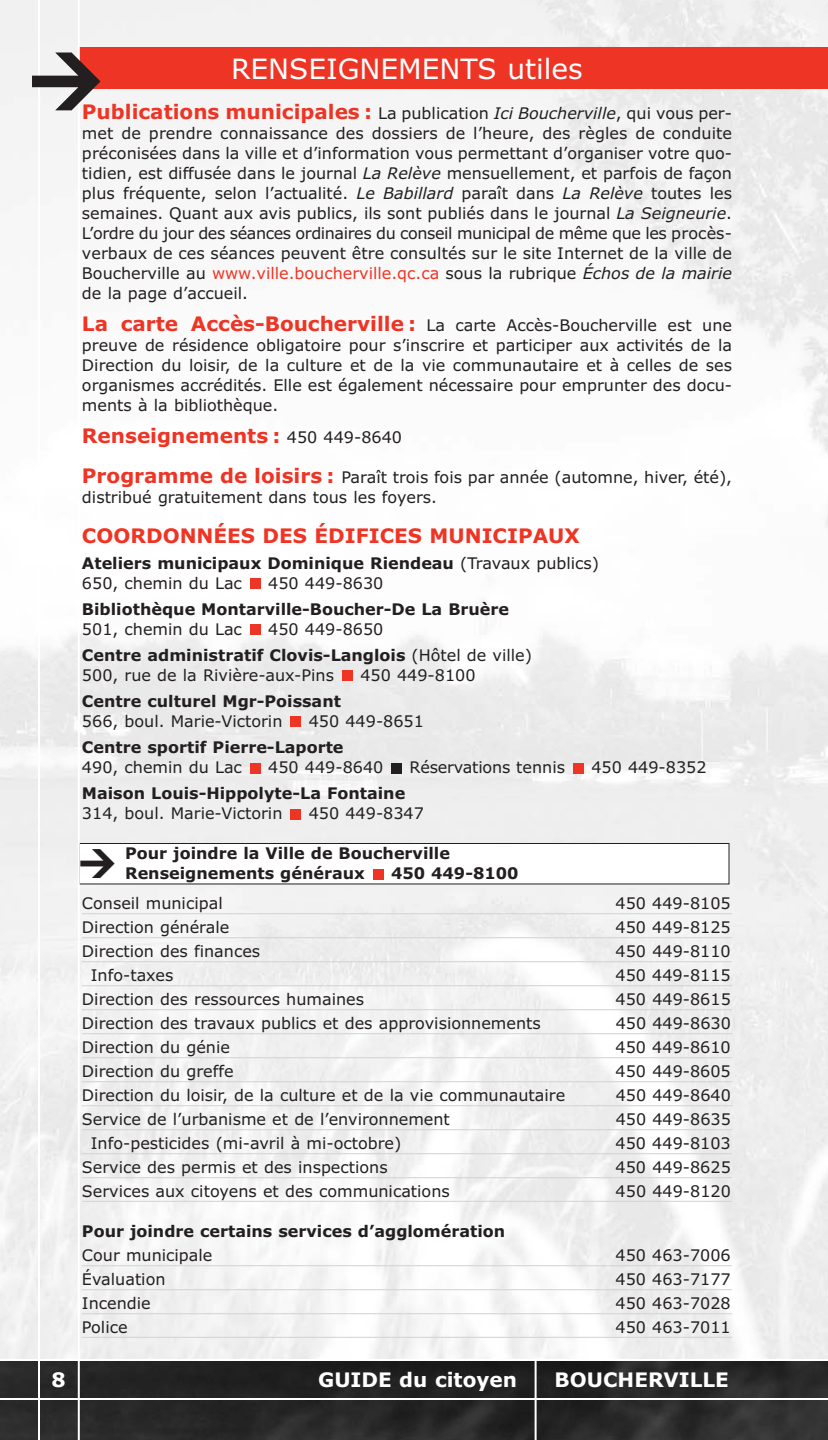
<style>
.page{position:relative;width:828px;height:1440px;background:#fff}
.page>*{position:absolute;margin:0;border:0;box-sizing:border-box;transform-origin:0 0}
.t1{font:28px "Verdana";color:#fff}
.t2{font:700 20px "Verdana";color:#ee3424}
.t3{font:700 20px "Verdana";color:#fff}
.t4{font:16px/20px "Verdana";color:#231f20;text-align:justify}
.t5{font:700 16px/20px "Verdana";color:#231f20}
.s1{font-weight:700;font-size:20px;color:#ee3424}
.s2{font-style:italic}
.s3{color:#ee3424}
.s4{font-weight:400;font-size:16px;color:#231f20}
.s5{font-weight:400}
</style>
<div class="page">
<img style="left:0;top:0;width:828px;height:1359px">
<img style="left:0;top:1361px;width:828px;height:79px">
<hr style="left:0;top:1398px;width:828px;height:2px;background:#fff">
<hr style="left:535px;top:1359px;width:2px;height:81px;background:#fff">
<hr style="left:38px;top:0;width:2px;height:1440px;background:#fff">
<div style="left:79px;top:48px;width:749px;height:41px;background:#ee3424"></div>
<div style="left:79px;top:844px;width:650px;height:40px;background:#fff"></div>
<div style="left:79px;top:843px;width:651px;height:41px;border:1px solid #231f20"></div>
<hr style="left:82px;top:913px;width:650px;height:1px;background:#d1d2d4">
<hr style="left:82px;top:937px;width:650px;height:1px;background:#d1d2d4">
<hr style="left:82px;top:961px;width:650px;height:1px;background:#d1d2d4">
<hr style="left:82px;top:985px;width:650px;height:1px;background:#d1d2d4">
<hr style="left:82px;top:1009px;width:650px;height:1px;background:#d1d2d4">
<hr style="left:82px;top:1033px;width:650px;height:1px;background:#d1d2d4">
<hr style="left:82px;top:1057px;width:650px;height:1px;background:#d1d2d4">
<hr style="left:82px;top:1081px;width:650px;height:1px;background:#d1d2d4">
<hr style="left:82px;top:1105px;width:650px;height:1px;background:#d1d2d4">
<hr style="left:82px;top:1129px;width:650px;height:1px;background:#d1d2d4">
<hr style="left:82px;top:1153px;width:650px;height:1px;background:#d1d2d4">
<hr style="left:82px;top:1177px;width:650px;height:1px;background:#d1d2d4">
<hr style="left:82px;top:1201px;width:650px;height:1px;background:#d1d2d4">
<hr style="left:82px;top:1265px;width:650px;height:1px;background:#d1d2d4">
<hr style="left:82px;top:1289px;width:650px;height:1px;background:#d1d2d4">
<hr style="left:82px;top:1313px;width:650px;height:1px;background:#d1d2d4">
<hr style="left:82px;top:1337px;width:650px;height:1px;background:#d1d2d4">
<div style="left:373px;top:869px;width:10px;height:10px;background:#ee3424"></div>
<div style="left:291px;top:809px;width:10px;height:10px;background:#ee3424"></div>
<div style="left:573px;top:763px;width:10px;height:10px;background:#ee3424"></div>
<div style="left:392px;top:763px;width:10px;height:10px;background:#231f20"></div>
<div style="left:250px;top:763px;width:10px;height:10px;background:#ee3424"></div>
<div style="left:291px;top:717px;width:10px;height:10px;background:#ee3424"></div>
<div style="left:342px;top:671px;width:10px;height:10px;background:#ee3424"></div>
<div style="left:250px;top:625px;width:10px;height:10px;background:#ee3424"></div>
<div style="left:250px;top:579px;width:10px;height:10px;background:#ee3424"></div>
<hr style="left:78px;top:0;width:2px;height:1440px;background:#fff">
<svg style="left:80px;top:849px;width:1px;height:29px"></svg>
<svg style="left:32px;top:52px;width:68px;height:58px"></svg>
<p class="t3" style="left:52px;top:1372px;width:16px">8</p>
<h1 class="t1" style="left:231px;top:58px;width:353px">RENSEIGNEMENTS utiles</h1>
<p class="t4" style="left:82px;top:105px;width:652px"><span class="s1">Publications municipales :</span> La publication <span class="s2">Ici Boucherville</span>, qui vous per&shy;met de prendre connaissance des dossiers de l’heure, des règles de conduite préconisées dans la ville et d’information vous permettant d’organiser votre quo&shy;tidien, est diffusée dans le journal <span class="s2">La Relève</span> mensuellement, et parfois de façon plus fréquente, selon l’actualité. <span class="s2">Le Babillard</span> paraît dans <span class="s2">La Relève</span> toutes les semaines. Quant aux avis publics, ils sont publiés dans le journal <span class="s2">La Seigneurie</span>.<br>L’ordre du jour des séances ordinaires du conseil municipal de même que les procès&shy;verbaux de ces séances peuvent être consultés sur le site Internet de la ville de Boucherville au <span class="s3">www.ville.boucherville.qc.ca</span> sous la rubrique <span class="s2">Échos de la mairie </span>de la page d’accueil.</p>
<p class="t4" style="left:82px;top:316px;width:652px"><span class="s1">La carte Accès-Boucherville :</span> La carte Accès-Boucherville est une preuve de résidence obligatoire pour s’inscrire et participer aux activités de la Direction du loisir, de la culture et de la vie communautaire et à celles de ses organismes accrédités. Elle est également nécessaire pour emprunter des docu&shy;ments à la bibliothèque.</p>
<p class="t2" style="left:82px;top:428px;width:322px">Renseignements : <span class="s4">450 449-8640</span></p>
<p class="t4" style="left:82px;top:468px;width:652px"><span class="s1">Programme de loisirs :</span> Paraît trois fois par année (automne, hiver, été), distribué gratuitement dans tous les foyers.</p>
<p class="t2" style="left:82px;top:528px;width:499px">COORDONNÉES DES ÉDIFICES MUNICIPAUX</p>
<p class="t5" style="left:82px;top:554px;width:519px">Ateliers municipaux Dominique Riendeau <span class="s5">(Travaux publics)<br>650, chemin du Lac</span></p>
<p class="t4" style="left:268px;top:574px;width:117px">450 449-8630</p>
<p class="t5" style="left:82px;top:601px;width:429px">Bibliothèque Montarville-Boucher-De La Bruère</p>
<p class="t4" style="left:82px;top:621px;width:161px">501, chemin du Lac</p>
<p class="t5" style="left:82px;top:618px;width:452px;line-height:26px;text-indent:186px"><span class="s5">450 449-8650<br></span>Centre administratif Clovis-Langlois <span class="s5">(Hôtel de ville)</span></p>
<p class="t4" style="left:82px;top:667px;width:254px">500, rue de la Rivière-aux-Pins</p>
<p class="t4" style="left:360px;top:667px;width:117px">450 449-8100</p>
<p class="t5" style="left:82px;top:693px;width:261px">Centre culturel Mgr-Poissant</p>
<p class="t4" style="left:82px;top:713px;width:202px">566, boul. Marie-Victorin</p>
<p class="t4" style="left:309px;top:713px;width:117px">450 449-8651</p>
<p class="t5" style="left:82px;top:739px;width:263px">Centre sportif Pierre-Laporte</p>
<p class="t4" style="left:82px;top:759px;width:161px">490, chemin du Lac</p>
<p class="t4" style="left:268px;top:759px;width:117px">450 449-8640</p>
<p class="t4" style="left:410px;top:759px;width:157px">Réservations tennis</p>
<p class="t4" style="left:591px;top:759px;width:117px">450 449-8352</p>
<p class="t5" style="left:82px;top:785px;width:325px">Maison Louis-Hippolyte-La Fontaine</p>
<p class="t4" style="left:82px;top:805px;width:202px">314, boul. Marie-Victorin</p>
<p class="t4" style="left:309px;top:805px;width:117px">450 449-8347</p>
<p class="t5" style="left:125px;top:845px;width:326px">Pour joindre la Ville de Boucherville<br>Renseignements généraux</p>
<p class="t5" style="left:391px;top:865px;width:129px">450 449-8100</p>
<p class="t4" style="left:82px;top:895px;width:142px">Conseil municipal</p>
<p class="t4" style="left:616px;top:895px;width:117px">450 449-8105</p>
<p class="t4" style="left:82px;top:919px;width:149px">Direction générale</p>
<p class="t4" style="left:616px;top:919px;width:117px">450 449-8125</p>
<p class="t4" style="left:82px;top:943px;width:180px">Direction des finances</p>
<p class="t4" style="left:616px;top:943px;width:117px">450 449-8110</p>
<p class="t4" style="left:91px;top:967px;width:84px">Info-taxes</p>
<p class="t4" style="left:616px;top:967px;width:117px">450 449-8115</p>
<p class="t4" style="left:82px;top:991px;width:284px">Direction des ressources humaines</p>
<p class="t4" style="left:616px;top:991px;width:117px">450 449-8615</p>
<p class="t4" style="left:82px;top:1015px;width:460px">Direction des travaux publics et des approvisionnements</p>
<p class="t4" style="left:616px;top:1015px;width:117px">450 449-8630</p>
<p class="t4" style="left:82px;top:1039px;width:149px">Direction du génie</p>
<p class="t4" style="left:616px;top:1039px;width:117px">450 449-8610</p>
<p class="t4" style="left:82px;top:1063px;width:153px">Direction du greffe</p>
<p class="t4" style="left:616px;top:1063px;width:117px">450 449-8605</p>
<p class="t4" style="left:82px;top:1087px;width:485px">Direction du loisir, de la culture et de la vie communautaire</p>
<p class="t4" style="left:616px;top:1087px;width:117px">450 449-8640</p>
<p class="t4" style="left:82px;top:1111px;width:369px">Service de l’urbanisme et de l’environnement</p>
<p class="t4" style="left:616px;top:1111px;width:117px">450 449-8635</p>
<p class="t4" style="left:91px;top:1135px;width:312px">Info-pesticides (mi-avril à mi-octobre)</p>
<p class="t4" style="left:616px;top:1135px;width:117px">450 449-8103</p>
<p class="t4" style="left:82px;top:1159px;width:307px">Service des permis et des inspections</p>
<p class="t4" style="left:616px;top:1159px;width:117px">450 449-8625</p>
<p class="t4" style="left:82px;top:1183px;width:369px">Services aux citoyens et des communications</p>
<p class="t4" style="left:616px;top:1183px;width:117px">450 449-8120</p>
<p class="t5" style="left:82px;top:1223px;width:425px">Pour joindre certains services d’agglomération</p>
<p class="t4" style="left:82px;top:1247px;width:132px">Cour municipale</p>
<p class="t4" style="left:616px;top:1247px;width:117px">450 463-7006</p>
<p class="t4" style="left:82px;top:1271px;width:85px">Évaluation</p>
<p class="t4" style="left:616px;top:1271px;width:117px">450 463-7177</p>
<p class="t4" style="left:82px;top:1295px;width:70px">Incendie</p>
<p class="t4" style="left:616px;top:1295px;width:117px">450 463-7028</p>
<p class="t4" style="left:82px;top:1319px;width:47px">Police</p>
<p class="t4" style="left:616px;top:1319px;width:117px">450 463-7011</p>
<p class="t3" style="left:318px;top:1372px;width:200px">GUIDE du citoyen</p>
<p class="t3" style="left:555px;top:1372px;width:176px">BOUCHERVILLE</p>
</div>
